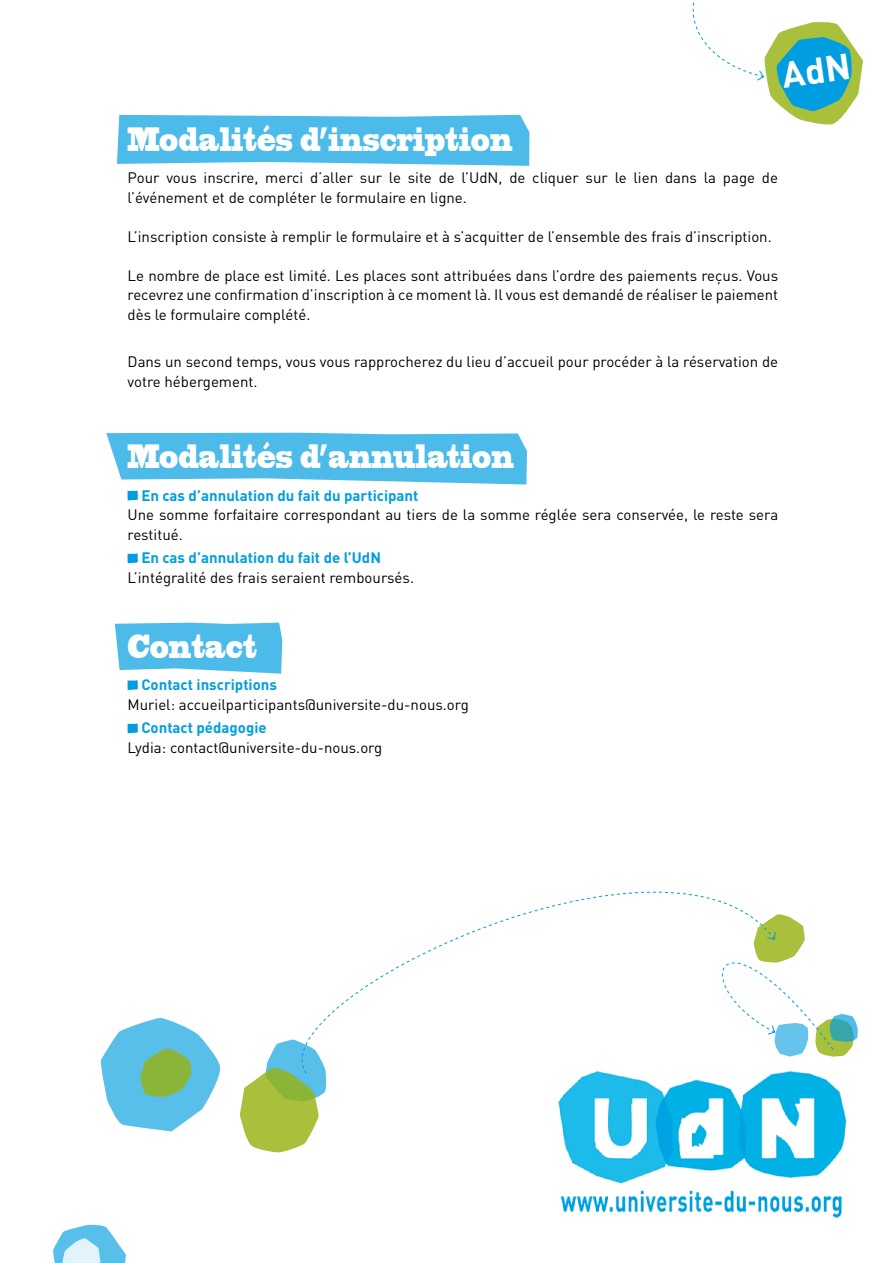
<style>
.page{position:relative;width:893px;height:1263px;background:#fff}
.page>*{position:absolute;margin:0;border:0;box-sizing:border-box;transform-origin:0 0}
.t1{font:31.5px "Blackoak Std";color:#fff;scale:.45 1}
.t2{font:15px/19.5px "DIN";color:#000}
.t3{font:700 15px "DIN";color:#009ee0}
</style>
<div class="page">
<svg style="left:101px;top:1018px;width:120px;height:113px"></svg>
<svg style="left:240px;top:1074px;width:87px;height:79px"></svg>
<svg style="left:53px;top:1224px;width:73px;height:39px"></svg>
<svg style="left:263px;top:891px;width:433px;height:183px"></svg>
<svg style="left:117px;top:115px;width:412px;height:51px;background:#59bfea"></svg>
<svg style="left:106px;top:433px;width:421px;height:51px;background:#5ec1eb"></svg>
<svg style="left:115px;top:623px;width:167px;height:51px;background:#5dc1eb"></svg>
<svg style="left:128px;top:491px;width:10px;height:9px"></svg>
<svg style="left:128px;top:553px;width:10px;height:10px"></svg>
<svg style="left:128px;top:680px;width:10px;height:10px"></svg>
<svg style="left:128px;top:723px;width:10px;height:10px"></svg>
<img style="left:554px;top:1067px;width:293px;height:151px">
<svg style="left:683px;top:895px;width:175px;height:161px"></svg>
<svg style="left:692px;top:2px;width:171px;height:123px"></svg>
<h1 class="t1" style="left:128px;top:118px;width:857px">Modalités d’inscription</h1>
<p class="t2" style="left:128px;top:168px;width:652px">Pour vous inscrire, merci d’aller sur le site de l’UdN, de cliquer sur le lien dans la page de l’événement et de compléter le formulaire en ligne.</p>
<p class="t2" style="left:128px;top:226px;width:646px">L’inscription consiste à remplir le formulaire et à s’acquitter de l’ensemble des frais d’inscription.</p>
<p class="t2" style="left:128px;top:265px;width:652px;text-align:justify">Le nombre de place est limité. Les places sont attribuées dans l’ordre des paiements reçus. Vous recevrez une confirmation d’inscription à ce moment là. Il vous est demandé de réaliser le paiement dès le formulaire complété.</p>
<p class="t2" style="left:128px;top:352px;width:652px">Dans un second temps, vous vous rapprocherez du lieu d’accueil pour procéder à la réservation de votre hébergement.</p>
<h1 class="t1" style="left:128px;top:436px;width:860px">Modalités d’annulation</h1>
<p class="t3" style="left:141px;top:485px;width:279px">En cas d’annulation du fait du participant</p>
<p class="t2" style="left:128px;top:505px;width:652px">Une somme forfaitaire correspondant au tiers de la somme réglée sera conservée, le reste sera restitué.</p>
<p class="t3" style="left:141px;top:548px;width:241px">En cas d’annulation du fait de l’UdN</p>
<p class="t2" style="left:128px;top:567px;width:288px">L’intégralité des frais seraient remboursés.</p>
<h1 class="t1" style="left:128px;top:625px;width:289px">Contact</h1>
<p class="t3" style="left:141px;top:675px;width:137px">Contact inscriptions</p>
<p class="t2" style="left:128px;top:694px;width:343px">Muriel: accueilparticipants@universite-du-nous.org</p>
<p class="t3" style="left:141px;top:718px;width:127px">Contact pédagogie</p>
<p class="t2" style="left:128px;top:737px;width:256px">Lydia: contact@universite-du-nous.org</p>
</div>
